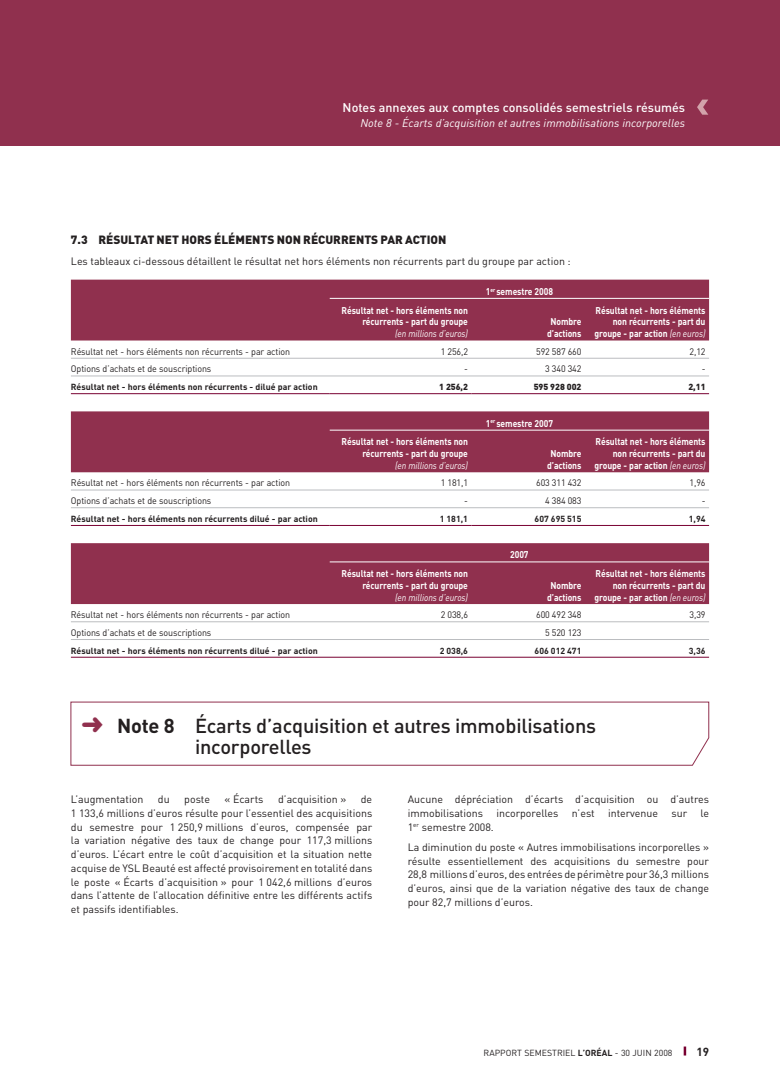
<style>
.page{position:relative;width:780px;height:1081px;background:#fff}
.page>*{position:absolute;margin:0;border:0;box-sizing:border-box;transform-origin:0 0}
.t1{font:500 20px/21.2px "DIN";letter-spacing:-.01em;color:#231f20}
.t2{font:500 12.5px "DIN";color:#fff}
.t3{font:900 11.88px "DIN";color:#231f20}
.t4{font:700 11.62px "DIN";color:#231f20}
.t5{font:italic 11.25px "DIN";color:#fff}
.t6{font:10.62px/13.8px "DIN";color:#231f20;text-align:justify}
.t7{font:700 9.75px/11.8px "DIN";letter-spacing:-.01em;color:#fff;text-align:right;scale:.88 1}
.t8{font:italic 9.75px "DIN";letter-spacing:-.01em;color:#fff;scale:.88 1}
.t9{font:9.38px "DIN";letter-spacing:-.01em;color:#231f20;scale:.95 1}
.t10{font:700 8.75px "DIN";color:#231f20}
.t11{font:8.75px "DIN";color:#231f20}
.t12{font:900 8.75px "DIN";color:#231f20}
.s1{font-weight:400;font-style:italic}
.s2{font-weight:700}
</style>
<div class="page">
<svg style="left:683px;top:1046px;width:3px;height:9px"></svg>
<div style="left:0;top:0;width:780px;height:145px;background:#90304e"></div>
<svg style="left:697px;top:100px;width:11px;height:15px"></svg>
<svg style="left:71px;top:280px;width:638px;height:324px;fill:#90304e"></svg>
<hr style="left:71px;top:393px;width:259px;height:1px;background:#780031">
<hr style="left:71px;top:525px;width:259px;height:1px;background:#780031">
<hr style="left:71px;top:358px;width:638px;height:1px;background:#bbbdc0">
<hr style="left:71px;top:490px;width:638px;height:1px;background:#bbbdc0">
<hr style="left:330px;top:393px;width:141px;height:1px;background:#780031">
<hr style="left:330px;top:525px;width:141px;height:1px;background:#780031">
<hr style="left:71px;top:621px;width:638px;height:1px;background:#bbbdc0">
<hr style="left:71px;top:376px;width:638px;height:1px;background:#bbbdc0">
<hr style="left:71px;top:507px;width:638px;height:1px;background:#bbbdc0">
<hr style="left:71px;top:639px;width:638px;height:1px;background:#bbbdc0">
<hr style="left:471px;top:393px;width:114px;height:1px;background:#780031">
<hr style="left:471px;top:525px;width:114px;height:1px;background:#780031">
<hr style="left:585px;top:393px;width:124px;height:1px;background:#780031">
<hr style="left:585px;top:525px;width:124px;height:1px;background:#780031">
<hr style="left:330px;top:298px;width:379px;height:1px;background:#fff">
<hr style="left:330px;top:430px;width:379px;height:1px;background:#fff">
<hr style="left:330px;top:561px;width:379px;height:1px;background:#fff">
<hr style="left:71px;top:657px;width:638px;height:1px;background:#780031">
<svg style="left:70px;top:701px;width:639px;height:65px"></svg>
<svg style="left:82px;top:717px;width:21px;height:15px"></svg>
<p class="t2" style="left:342px;top:103px;width:344px">Notes annexes aux comptes consolidés semestriels résumés</p>
<p class="t5" style="left:360px;top:119px;width:326px">Note 8 - Écarts d’acquisition et autres immobilisations incorporelles</p>
<p class="t3" style="left:71px;top:235px;width:377px">7.3 RÉSULTAT NET HORS ÉLÉMENTS NON RÉCURRENTS PAR ACTION</p>
<p class="t6" style="left:71px;top:255px;width:501px">Les tableaux ci-dessous détaillent le résultat net hors éléments non récurrents part du groupe par action :</p>
<p class="t7" style="left:486px;top:287px;width:78px">1<sup>er</sup> semestre 2008</p>
<p class="t7" style="left:341px;top:305px;width:145px">Résultat net - hors éléments non récurrents - part du groupe</p>
<p class="t8" style="left:395px;top:330px;width:84px">(en millions d’euros)</p>
<p class="t7" style="left:547px;top:317px;width:41px;text-align:center">Nombre d’actions</p>
<p class="t7" style="left:594px;top:305px;width:128px">Résultat net - hors éléments non récurrents - part du groupe - par action <span class="s1">(en euros)</span></p>
<p class="t9" style="left:71px;top:348px;width:232px">Résultat net - hors éléments non récurrents - par action</p>
<p class="t9" style="left:440px;top:348px;width:30px">1 256,2</p>
<p class="t9" style="left:536px;top:348px;width:49px">592 587 660</p>
<p class="t9" style="left:689px;top:348px;width:18px">2,12</p>
<p class="t9" style="left:71px;top:366px;width:149px">Options d’achats et de souscriptions</p>
<p class="t9" style="left:464px;top:366px;width:5px">-</p>
<p class="t9" style="left:545px;top:366px;width:40px">3 340 342</p>
<p class="t9" style="left:701px;top:366px;width:5px">-</p>
<p class="t10" style="left:71px;top:384px;width:248px">Résultat net - hors éléments non récurrents - dilué par action</p>
<p class="t12" style="left:439px;top:384px;width:30px">1 256,2</p>
<p class="t12" style="left:533px;top:384px;width:49px">595 928 002</p>
<p class="t12" style="left:688px;top:384px;width:19px">2,11</p>
<p class="t7" style="left:486px;top:418px;width:78px">1<sup>er</sup> semestre 2007</p>
<p class="t7" style="left:341px;top:437px;width:145px">Résultat net - hors éléments non récurrents - part du groupe</p>
<p class="t8" style="left:395px;top:462px;width:84px">(en millions d’euros)</p>
<p class="t7" style="left:547px;top:449px;width:41px;text-align:center">Nombre d’actions</p>
<p class="t7" style="left:594px;top:437px;width:128px">Résultat net - hors éléments non récurrents - part du groupe - par action <span class="s1">(en euros)</span></p>
<p class="t9" style="left:71px;top:480px;width:232px">Résultat net - hors éléments non récurrents - par action</p>
<p class="t9" style="left:440px;top:480px;width:30px">1 181,1</p>
<p class="t9" style="left:536px;top:480px;width:49px">603 311 432</p>
<p class="t9" style="left:689px;top:480px;width:18px">1,96</p>
<p class="t9" style="left:71px;top:497px;width:149px">Options d’achats et de souscriptions</p>
<p class="t9" style="left:464px;top:497px;width:5px">-</p>
<p class="t9" style="left:545px;top:497px;width:40px">4 384 083</p>
<p class="t9" style="left:701px;top:497px;width:5px">-</p>
<p class="t10" style="left:71px;top:516px;width:248px">Résultat net - hors éléments non récurrents dilué - par action</p>
<p class="t10" style="left:440px;top:516px;width:30px">1 181,1</p>
<p class="t10" style="left:534px;top:516px;width:48px">607 695 515</p>
<p class="t10" style="left:688px;top:516px;width:18px">1,94</p>
<p class="t7" style="left:510px;top:550px;width:22px">2007</p>
<p class="t7" style="left:341px;top:569px;width:145px">Résultat net - hors éléments non récurrents - part du groupe</p>
<p class="t8" style="left:395px;top:593px;width:84px">(en millions d’euros)</p>
<p class="t7" style="left:547px;top:580px;width:41px;text-align:center">Nombre d’actions</p>
<p class="t7" style="left:594px;top:569px;width:128px">Résultat net - hors éléments non récurrents - part du groupe - par action <span class="s1">(en euros)</span></p>
<p class="t9" style="left:71px;top:611px;width:232px">Résultat net - hors éléments non récurrents - par action</p>
<p class="t9" style="left:440px;top:611px;width:30px">2 038,6</p>
<p class="t9" style="left:536px;top:611px;width:49px">600 492 348</p>
<p class="t9" style="left:689px;top:611px;width:18px">3,39</p>
<p class="t9" style="left:71px;top:629px;width:149px">Options d’achats et de souscriptions</p>
<p class="t9" style="left:545px;top:629px;width:40px">5 520 123</p>
<p class="t10" style="left:71px;top:647px;width:248px">Résultat net - hors éléments non récurrents dilué - par action</p>
<p class="t10" style="left:440px;top:647px;width:30px">2 038,6</p>
<p class="t10" style="left:534px;top:647px;width:48px">606 012 471</p>
<p class="t10" style="left:688px;top:647px;width:18px">3,36</p>
<h1 class="t1" style="left:195px;top:717px;width:402px;text-indent:-78px"><span class="s2">Note 8</span> Écarts d’acquisition et autres immobilisations incorporelles</h1>
<p class="t6" style="left:71px;top:794px;width:74px">L’augmentation</p>
<p class="t6" style="left:158px;top:794px;width:13px">du</p>
<p class="t6" style="left:184px;top:794px;width:27px">poste</p>
<p class="t6" style="left:224px;top:794px;width:40px">« Écarts</p>
<p class="t6" style="left:278px;top:794px;width:70px">d’acquisition »</p>
<p class="t6" style="left:71px;top:794px;width:303px;text-indent:290px">de 1 133,6 millions d’euros résulte pour l’essentiel des acquisitions du semestre pour 1 250,9 millions d’euros, compensée par la variation négative des taux de change pour 117,3 millions d’euros. L’écart entre le coût d’acquisition et la situation nette acquise de YSL Beauté est affecté provisoirement en totalité dans le poste « Écarts d’acquisition » pour 1 042,6 millions d’euros dans l’attente de l’allocation définitive entre les différents actifs et passifs identifiables.</p>
<p class="t6" style="left:407px;top:793px;width:303px">Aucune dépréciation d’écarts d’acquisition ou d’autres immobilisations</p>
<p class="t6" style="left:496px;top:807px;width:63px">incorporelles</p>
<p class="t6" style="left:571px;top:807px;width:25px">n’est</p>
<p class="t6" style="left:608px;top:807px;width:52px">intervenue</p>
<p class="t6" style="left:671px;top:807px;width:17px">sur</p>
<p class="t6" style="left:700px;top:807px;width:10px">le</p>
<p class="t6" style="left:407px;top:818px;width:303px;line-height:20.1px">1<sup>er</sup> semestre 2008.<br>La diminution du poste « Autres immobilisations incorporelles »</p>
<p class="t6" style="left:407px;top:855px;width:303px">résulte essentiellement des acquisitions du semestre pour 28,8 millions d’euros, des entrées de périmètre pour 36,3 millions d’euros, ainsi que de la variation négative des taux de change pour 82,7 millions d’euros.</p>
<p class="t11" style="left:483px;top:1049px;width:190px">RAPPORT SEMESTRIEL <span class="s2">L’ORÉAL</span> - 30 JUIN 2008</p>
<p class="t4" style="left:696px;top:1048px;width:14px">19</p>
</div>
